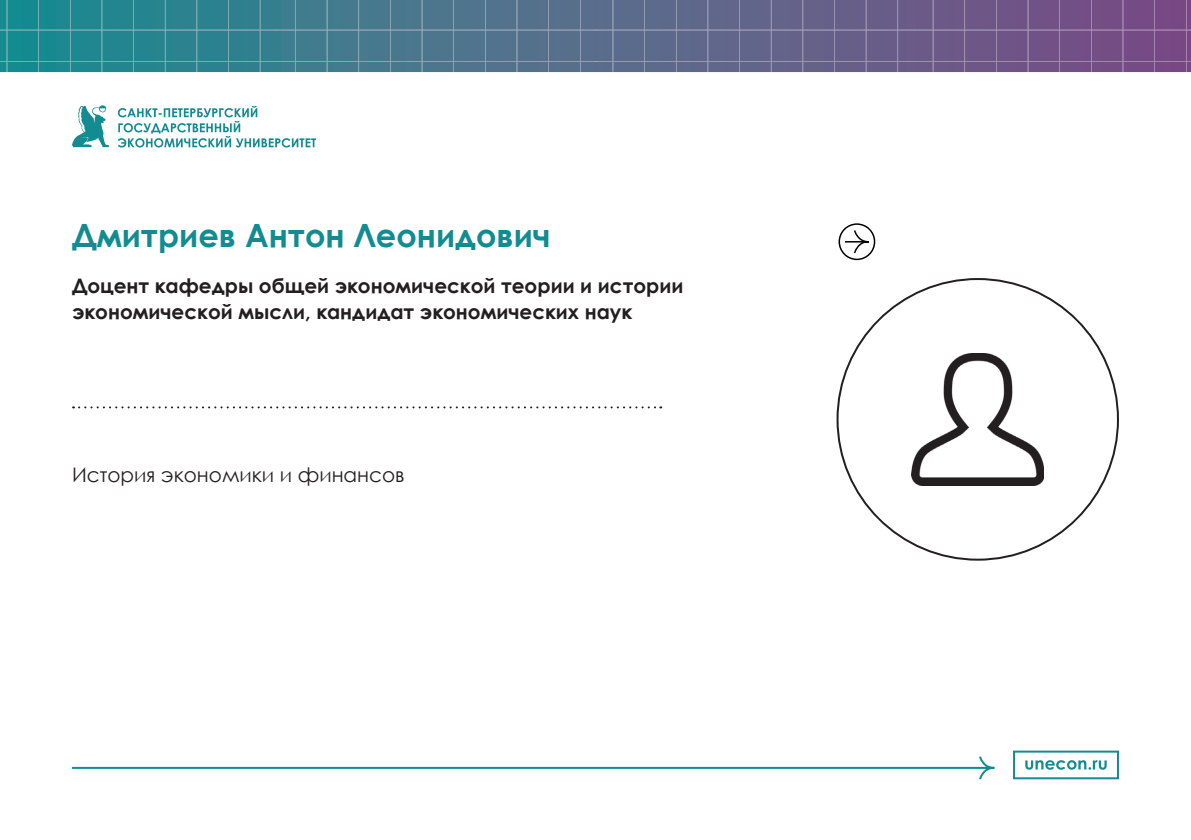
<style>
.page{position:relative;width:1191px;height:840px;background:#fff}
.page>*{position:absolute;margin:0;border:0;box-sizing:border-box;transform-origin:0 0}
.t1{font:700 32px "Century Gothic";color:#128c91}
.t2{font:700 20px/26px "Century Gothic";color:#231f20}
.t3{font:20px "Century Gothic";color:#231f20}
</style>
<div class="page">
<svg style="left:118px;top:106px;width:198px;height:41px"></svg>
<svg style="left:72px;top:105px;width:37px;height:42px"></svg>
<div style="left:1013px;top:750px;width:106px;height:28px;border:2px solid #128c91"></div>
<svg style="left:72px;top:754px;width:1034px;height:26px"></svg>
<svg style="left:0;top:0;width:1191px;height:72px;background:#556f8d"></svg>
<svg style="left:73px;top:406px;width:588px;height:2px"></svg>
<svg style="left:843px;top:229px;width:33px;height:25px"></svg>
<div style="left:838px;top:223px;width:37px;height:37px;border:2px solid #000;border-radius:50%"></div>
<svg style="left:836px;top:278px;width:283px;height:282px"></svg>
<img style="left:911px;top:353px;width:133px;height:132px">
<h1 class="t1" style="left:72px;top:211px;width:480px">Дмитриев Антон Леонидович</h1>
<p class="t2" style="left:72px;top:272px;width:613px">Доцент кафедры общей экономической теории и истории экономической мысли, кандидат экономических наук</p>
<p class="t3" style="left:72px;top:460px;width:334px">История экономики и финансов</p>
</div>
